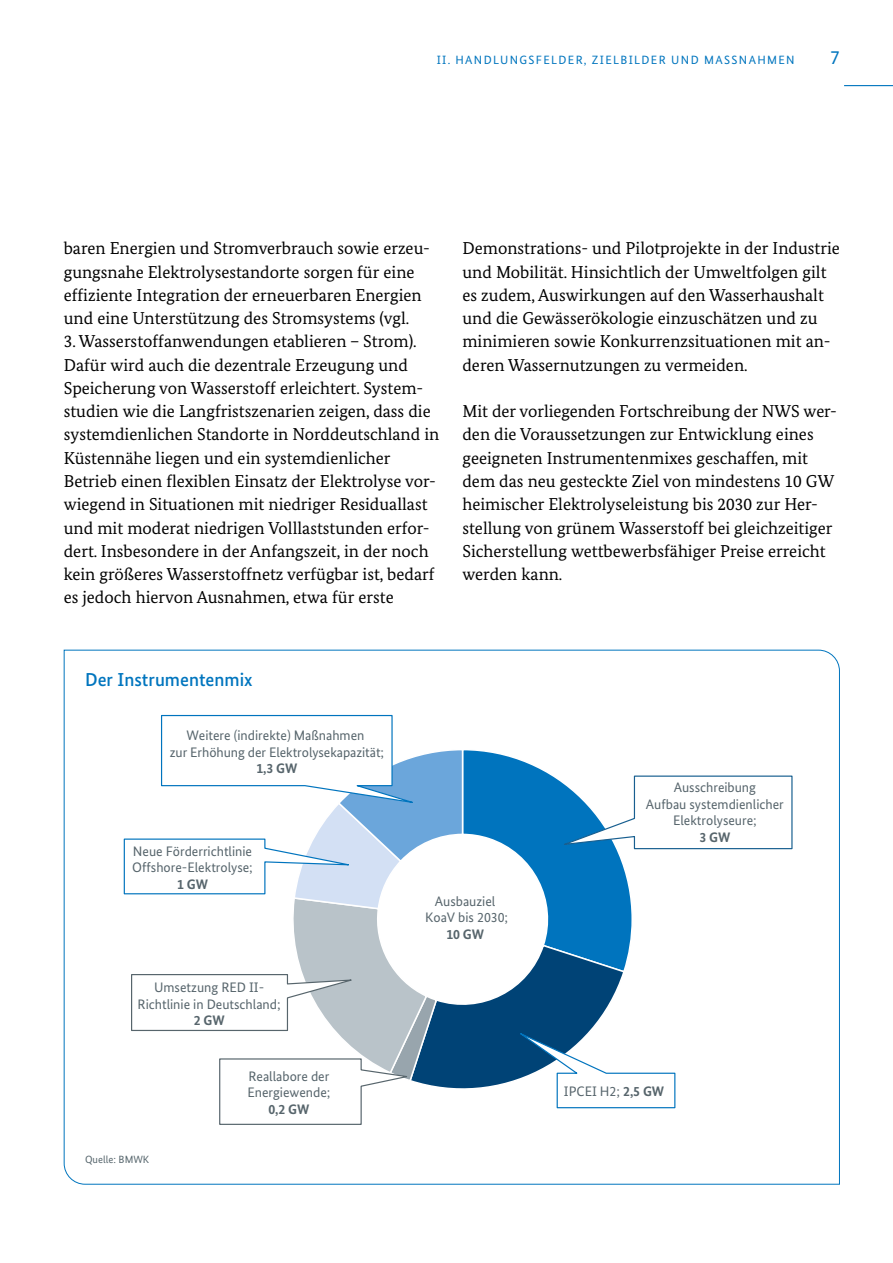
<style>
.page{position:relative;width:893px;height:1263px;background:#fff}
.page>*{position:absolute;margin:0;border:0;box-sizing:border-box;transform-origin:0 0}
.t1{font:19.5px "Bundes Sans";color:#0075be}
.t2{font:500 18.75px "Bundes Sans";color:#0075be}
.P{font:17.25px/23.2px "Bundes Serif";color:#000}
.t3{font:13.8px/16.5px "Bundes Sans";color:#57656c;text-align:center}
.t4{font:12px "Bundes Sans";letter-spacing:.11em;color:#0075be}
.t5{font:10.5px "Bundes Sans";color:#57666d}
.s1{font-weight:700}
</style>
<div class="page">
<hr style="left:844px;top:85px;width:49px;height:1px;background:#0075be">
<svg style="left:63px;top:649px;width:777px;height:536px"></svg>
<p class="t4" style="left:437px;top:52px;width:359px">II. HANDLUNGSFELDER, ZIELBILDER UND MASSNAHMEN</p>
<p class="t1" style="left:830px;top:45px;width:11px">7</p>
<p class="P" style="left:64px;top:237px;width:368px">baren Energien und Stromverbrauch sowie erzeu&shy;gungsnahe Elektrolysestandorte sorgen für eine effiziente Integration der erneuerbaren Energien und eine Unterstützung des Stromsystems (vgl.</p>
<p class="P" style="left:64px;top:330px;width:377px">3. Wasserstoffanwendungen etablieren – Strom).<br>Dafür wird auch die dezentrale Erzeugung und Speicherung von Wasserstoff erleichtert. System&shy;studien wie die Langfristszenarien zeigen, dass die systemdienlichen Standorte in Norddeutschland in Küstennähe liegen und ein systemdienlicher Betrieb einen flexiblen Einsatz der Elektrolyse vor&shy;wiegend in Situationen mit niedriger Residuallast und mit moderat niedrigen Volllaststunden erfor&shy;dert. Insbesondere in der Anfangszeit, in der noch kein größeres Wasserstoffnetz verfügbar ist, bedarf es jedoch hiervon Ausnahmen, etwa für erste</p>
<p class="P" style="left:462px;top:237px;width:379px">Demonstrations- und Pilotprojekte in der Industrie und Mobilität. Hinsichtlich der Umweltfolgen gilt es zudem, Auswirkungen auf den Wasserhaushalt und die Gewässerökologie einzuschätzen und zu minimieren sowie Konkurrenzsituationen mit an-- deren Wassernutzungen zu vermeiden.</p>
<p class="P" style="left:462px;top:399px;width:376px">Mit der vorliegenden Fortschreibung der NWS wer&shy;den die Voraussetzungen zur Entwicklung eines geeigneten Instrumentenmixes geschaffen, mit dem das neu gesteckte Ziel von mindestens 10 GW heimischer Elektrolyseleistung bis 2030 zur Her&shy;stellung von grünem Wasserstoff bei gleichzeitiger Sicherstellung wettbewerbsfähiger Preise erreicht werden kann.</p>
<p class="t2" style="left:85px;top:668px;width:169px">Der Instrumentenmix</p>
<p class="t3" style="left:170px;top:727px;width:216px">Weitere (indirekte) Maßnahmen<br>zur Erhöhung der Elektrolysekapazität;<br><span class="s1">1,3 GW</span></p>
<p class="t3" style="left:132px;top:843px;width:122px">Neue Förderrichtlinie<br>Offshore-Elektrolyse;<br><span class="s1">1 GW</span></p>
<p class="t3" style="left:646px;top:779px;width:139px">Ausschreibung<br>Aufbau systemdienlicher<br>Elektrolyseure;<br><span class="s1">3 GW</span></p>
<p class="t3" style="left:138px;top:979px;width:145px">Umsetzung RED II-<br>Richtlinie in Deutschland;<br><span class="s1">2 GW</span></p>
<p class="t5" style="left:85px;top:1153px;width:66px">Quelle: BMWK</p>
<p class="t3" style="left:247px;top:1067px;width:85px">Reallabore der<br>Energiewende;<br><span class="s1">0,2 GW</span></p>
<p class="t3" style="left:425px;top:893px;width:84px">Ausbauziel<br>KoaV bis 2030;<br><span class="s1">10 GW</span></p>
<p class="t3" style="left:564px;top:1083px;width:102px">IPCEI H2; <span class="s1">2,5 GW</span></p>
</div>
